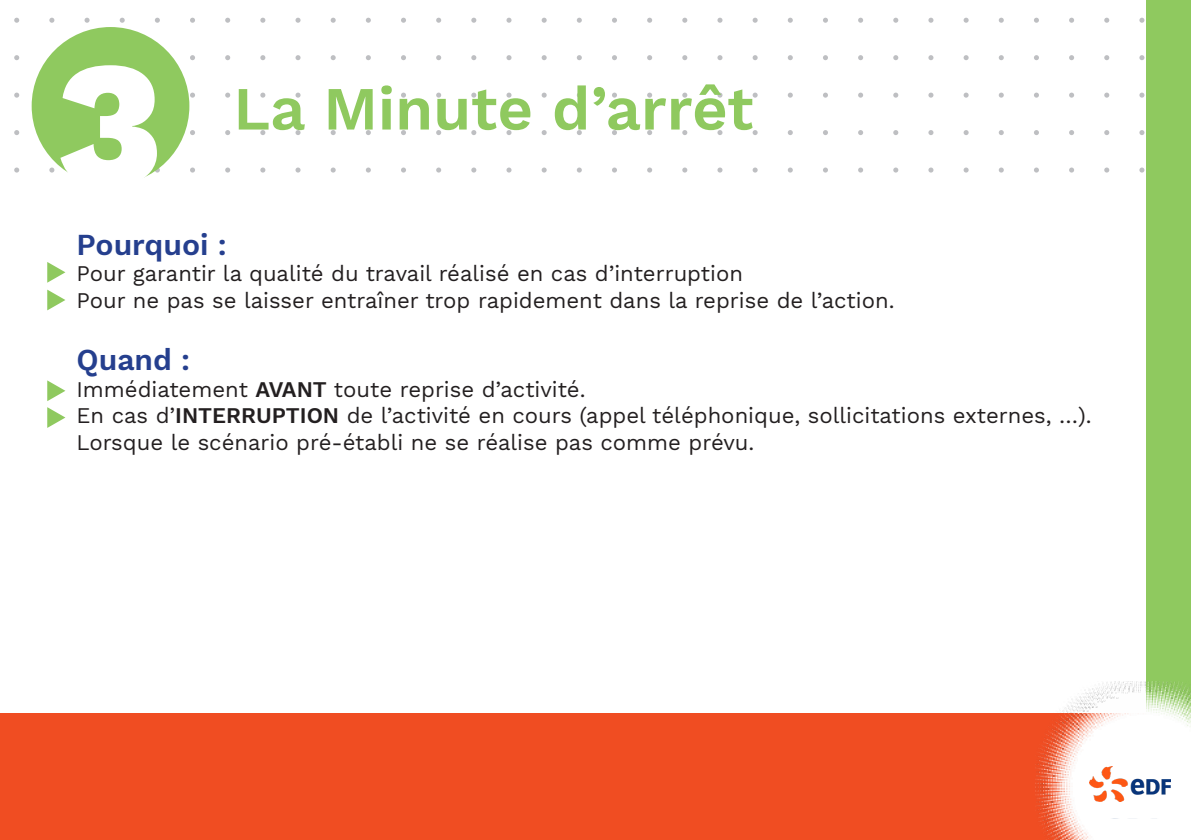
<style>
.page{position:relative;width:1191px;height:840px;background:#fff}
.page>*{position:absolute;margin:0;border:0;box-sizing:border-box;transform-origin:0 0}
.t1{font:800 180px "Work Sans";color:#fff}
.t2{font:600 61.2px "Work Sans";color:#8fc95f}
.t3{font:600 30px "Work Sans";color:#253f8e}
.t4{font:22px "Work Sans";color:#231f20}
.s1{font-weight:600}
</style>
<div class="page">
<svg style="left:1139px;top:167px;width:5px;height:5px"></svg>
<svg style="left:1139px;top:130px;width:5px;height:5px"></svg>
<svg style="left:1139px;top:93px;width:5px;height:5px"></svg>
<svg style="left:1139px;top:55px;width:5px;height:5px"></svg>
<svg style="left:1139px;top:18px;width:5px;height:5px"></svg>
<svg style="left:1104px;top:167px;width:5px;height:5px"></svg>
<svg style="left:1104px;top:130px;width:5px;height:5px"></svg>
<svg style="left:1104px;top:93px;width:5px;height:5px"></svg>
<svg style="left:1104px;top:55px;width:5px;height:5px"></svg>
<svg style="left:1104px;top:18px;width:5px;height:5px"></svg>
<svg style="left:1069px;top:167px;width:5px;height:5px"></svg>
<svg style="left:1069px;top:130px;width:5px;height:5px"></svg>
<svg style="left:1069px;top:93px;width:5px;height:5px"></svg>
<svg style="left:1069px;top:55px;width:5px;height:5px"></svg>
<svg style="left:1069px;top:18px;width:5px;height:5px"></svg>
<svg style="left:1034px;top:167px;width:5px;height:5px"></svg>
<svg style="left:1034px;top:130px;width:5px;height:5px"></svg>
<svg style="left:1034px;top:93px;width:5px;height:5px"></svg>
<svg style="left:1034px;top:55px;width:5px;height:5px"></svg>
<svg style="left:1034px;top:18px;width:5px;height:5px"></svg>
<svg style="left:998px;top:167px;width:5px;height:5px"></svg>
<svg style="left:998px;top:130px;width:5px;height:5px"></svg>
<svg style="left:998px;top:93px;width:5px;height:5px"></svg>
<svg style="left:998px;top:55px;width:5px;height:5px"></svg>
<svg style="left:998px;top:18px;width:5px;height:5px"></svg>
<svg style="left:963px;top:167px;width:5px;height:5px"></svg>
<svg style="left:963px;top:130px;width:5px;height:5px"></svg>
<svg style="left:963px;top:93px;width:5px;height:5px"></svg>
<svg style="left:963px;top:55px;width:5px;height:5px"></svg>
<svg style="left:963px;top:18px;width:5px;height:5px"></svg>
<svg style="left:928px;top:167px;width:5px;height:5px"></svg>
<svg style="left:928px;top:130px;width:5px;height:5px"></svg>
<svg style="left:928px;top:93px;width:5px;height:5px"></svg>
<svg style="left:928px;top:55px;width:5px;height:5px"></svg>
<svg style="left:928px;top:18px;width:5px;height:5px"></svg>
<svg style="left:893px;top:167px;width:5px;height:5px"></svg>
<svg style="left:893px;top:130px;width:5px;height:5px"></svg>
<svg style="left:893px;top:93px;width:5px;height:5px"></svg>
<svg style="left:893px;top:55px;width:5px;height:5px"></svg>
<svg style="left:893px;top:18px;width:5px;height:5px"></svg>
<svg style="left:858px;top:167px;width:5px;height:5px"></svg>
<svg style="left:858px;top:130px;width:5px;height:5px"></svg>
<svg style="left:858px;top:93px;width:5px;height:5px"></svg>
<svg style="left:858px;top:55px;width:5px;height:5px"></svg>
<svg style="left:858px;top:18px;width:5px;height:5px"></svg>
<svg style="left:823px;top:167px;width:5px;height:5px"></svg>
<svg style="left:823px;top:130px;width:5px;height:5px"></svg>
<svg style="left:823px;top:93px;width:5px;height:5px"></svg>
<svg style="left:823px;top:55px;width:5px;height:5px"></svg>
<svg style="left:823px;top:18px;width:5px;height:5px"></svg>
<svg style="left:788px;top:167px;width:5px;height:5px"></svg>
<svg style="left:787px;top:130px;width:6px;height:5px"></svg>
<svg style="left:787px;top:93px;width:6px;height:5px"></svg>
<svg style="left:787px;top:55px;width:6px;height:5px"></svg>
<svg style="left:787px;top:18px;width:6px;height:5px"></svg>
<svg style="left:752px;top:167px;width:5px;height:5px"></svg>
<svg style="left:752px;top:130px;width:5px;height:5px"></svg>
<svg style="left:752px;top:93px;width:5px;height:5px"></svg>
<svg style="left:752px;top:55px;width:5px;height:5px"></svg>
<svg style="left:752px;top:18px;width:5px;height:5px"></svg>
<svg style="left:717px;top:167px;width:5px;height:5px"></svg>
<svg style="left:717px;top:130px;width:5px;height:5px"></svg>
<svg style="left:717px;top:93px;width:5px;height:5px"></svg>
<svg style="left:717px;top:55px;width:5px;height:5px"></svg>
<svg style="left:717px;top:18px;width:5px;height:5px"></svg>
<svg style="left:682px;top:167px;width:5px;height:5px"></svg>
<svg style="left:682px;top:130px;width:5px;height:5px"></svg>
<svg style="left:682px;top:93px;width:5px;height:5px"></svg>
<svg style="left:682px;top:55px;width:5px;height:5px"></svg>
<svg style="left:682px;top:18px;width:5px;height:5px"></svg>
<svg style="left:647px;top:167px;width:5px;height:5px"></svg>
<svg style="left:647px;top:130px;width:5px;height:5px"></svg>
<svg style="left:647px;top:93px;width:5px;height:5px"></svg>
<svg style="left:647px;top:55px;width:5px;height:5px"></svg>
<svg style="left:647px;top:18px;width:5px;height:5px"></svg>
<svg style="left:612px;top:167px;width:5px;height:5px"></svg>
<svg style="left:612px;top:130px;width:5px;height:5px"></svg>
<svg style="left:612px;top:93px;width:5px;height:5px"></svg>
<svg style="left:612px;top:55px;width:5px;height:5px"></svg>
<svg style="left:612px;top:18px;width:5px;height:5px"></svg>
<svg style="left:577px;top:167px;width:5px;height:5px"></svg>
<svg style="left:577px;top:130px;width:5px;height:5px"></svg>
<svg style="left:577px;top:93px;width:5px;height:5px"></svg>
<svg style="left:577px;top:55px;width:5px;height:5px"></svg>
<svg style="left:577px;top:18px;width:5px;height:5px"></svg>
<svg style="left:541px;top:167px;width:5px;height:5px"></svg>
<svg style="left:541px;top:130px;width:5px;height:5px"></svg>
<svg style="left:541px;top:93px;width:5px;height:5px"></svg>
<svg style="left:541px;top:55px;width:5px;height:5px"></svg>
<svg style="left:541px;top:18px;width:5px;height:5px"></svg>
<svg style="left:506px;top:167px;width:5px;height:5px"></svg>
<svg style="left:506px;top:130px;width:5px;height:5px"></svg>
<svg style="left:506px;top:93px;width:5px;height:5px"></svg>
<svg style="left:506px;top:55px;width:5px;height:5px"></svg>
<svg style="left:506px;top:18px;width:5px;height:5px"></svg>
<svg style="left:471px;top:167px;width:5px;height:5px"></svg>
<svg style="left:471px;top:130px;width:5px;height:5px"></svg>
<svg style="left:471px;top:93px;width:5px;height:5px"></svg>
<svg style="left:471px;top:55px;width:5px;height:5px"></svg>
<svg style="left:471px;top:18px;width:5px;height:5px"></svg>
<svg style="left:436px;top:167px;width:5px;height:5px"></svg>
<svg style="left:436px;top:130px;width:5px;height:5px"></svg>
<svg style="left:436px;top:93px;width:5px;height:5px"></svg>
<svg style="left:436px;top:55px;width:5px;height:5px"></svg>
<svg style="left:436px;top:18px;width:5px;height:5px"></svg>
<svg style="left:401px;top:167px;width:5px;height:5px"></svg>
<svg style="left:401px;top:130px;width:5px;height:5px"></svg>
<svg style="left:401px;top:93px;width:5px;height:5px"></svg>
<svg style="left:401px;top:55px;width:5px;height:5px"></svg>
<svg style="left:401px;top:18px;width:5px;height:5px"></svg>
<svg style="left:366px;top:167px;width:5px;height:5px"></svg>
<svg style="left:366px;top:130px;width:5px;height:5px"></svg>
<svg style="left:366px;top:93px;width:5px;height:5px"></svg>
<svg style="left:366px;top:55px;width:5px;height:5px"></svg>
<svg style="left:366px;top:18px;width:5px;height:5px"></svg>
<svg style="left:331px;top:167px;width:5px;height:5px"></svg>
<svg style="left:331px;top:130px;width:5px;height:5px"></svg>
<svg style="left:331px;top:93px;width:5px;height:5px"></svg>
<svg style="left:331px;top:55px;width:5px;height:5px"></svg>
<svg style="left:331px;top:18px;width:5px;height:5px"></svg>
<svg style="left:295px;top:167px;width:5px;height:5px"></svg>
<svg style="left:295px;top:130px;width:5px;height:5px"></svg>
<svg style="left:295px;top:93px;width:5px;height:5px"></svg>
<svg style="left:295px;top:55px;width:5px;height:5px"></svg>
<svg style="left:295px;top:18px;width:5px;height:5px"></svg>
<svg style="left:260px;top:167px;width:5px;height:5px"></svg>
<svg style="left:260px;top:130px;width:5px;height:5px"></svg>
<svg style="left:260px;top:93px;width:5px;height:5px"></svg>
<svg style="left:260px;top:55px;width:5px;height:5px"></svg>
<svg style="left:260px;top:18px;width:5px;height:5px"></svg>
<svg style="left:225px;top:167px;width:5px;height:5px"></svg>
<svg style="left:225px;top:130px;width:5px;height:5px"></svg>
<svg style="left:225px;top:93px;width:5px;height:5px"></svg>
<svg style="left:225px;top:55px;width:5px;height:5px"></svg>
<svg style="left:225px;top:18px;width:5px;height:5px"></svg>
<svg style="left:190px;top:167px;width:5px;height:5px"></svg>
<svg style="left:190px;top:130px;width:5px;height:5px"></svg>
<svg style="left:190px;top:93px;width:5px;height:5px"></svg>
<svg style="left:190px;top:55px;width:5px;height:5px"></svg>
<svg style="left:190px;top:18px;width:5px;height:5px"></svg>
<svg style="left:155px;top:168px;width:5px;height:4px"></svg>
<svg style="left:155px;top:18px;width:5px;height:5px"></svg>
<svg style="left:120px;top:18px;width:5px;height:5px"></svg>
<svg style="left:84px;top:18px;width:6px;height:5px"></svg>
<svg style="left:49px;top:167px;width:5px;height:5px"></svg>
<svg style="left:49px;top:18px;width:5px;height:5px"></svg>
<svg style="left:14px;top:167px;width:5px;height:5px"></svg>
<svg style="left:14px;top:130px;width:5px;height:5px"></svg>
<svg style="left:14px;top:93px;width:5px;height:5px"></svg>
<svg style="left:14px;top:55px;width:5px;height:5px"></svg>
<svg style="left:14px;top:18px;width:5px;height:5px"></svg>
<div style="left:32px;top:27px;width:157px;height:158px;background:#8fc95f;border-radius:50%"></div>
<div style="left:0;top:713px;width:1191px;height:126px;background:#f04d22"></div>
<div style="left:1146px;top:0;width:45px;height:839px;background:#8fc95f"></div>
<img style="left:1035px;top:681px;width:156px;height:158px">
<div style="left:1093px;top:730px;width:86px;height:87px;background:#fff"></div>
<img style="left:1089px;top:766px;width:81px;height:34px">
<svg style="left:47px;top:262px;width:18px;height:20px"></svg>
<svg style="left:47px;top:289px;width:18px;height:21px"></svg>
<svg style="left:47px;top:380px;width:18px;height:21px"></svg>
<svg style="left:47px;top:407px;width:18px;height:20px"></svg>
<p class="t1" style="left:56px;top:21px;width:109px">3</p>
<p class="t2" style="left:233px;top:73px;width:521px">La Minute d’arrêt</p>
<p class="t3" style="left:77px;top:227px;width:152px">Pourquoi :</p>
<p class="t4" style="left:77px;top:261px;width:668px">Pour garantir la qualité du travail réalisé en cas d’interruption</p>
<p class="t4" style="left:77px;top:287px;width:819px">Pour ne pas se laisser entraîner trop rapidement dans la reprise de l’action.</p>
<p class="t3" style="left:77px;top:342px;width:115px">Quand :</p>
<p class="t4" style="left:77px;top:376px;width:510px">Immédiatement <span class="s1">AVANT</span> toute reprise d’activité.</p>
<p class="t4" style="left:77px;top:402px;width:1016px">En cas d’<span class="s1">INTERRUPTION</span> de l’activité en cours (appel téléphonique, sollicitations externes, …).</p>
<p class="t4" style="left:77px;top:429px;width:679px">Lorsque le scénario pré-établi ne se réalise pas comme prévu.</p>
</div>
